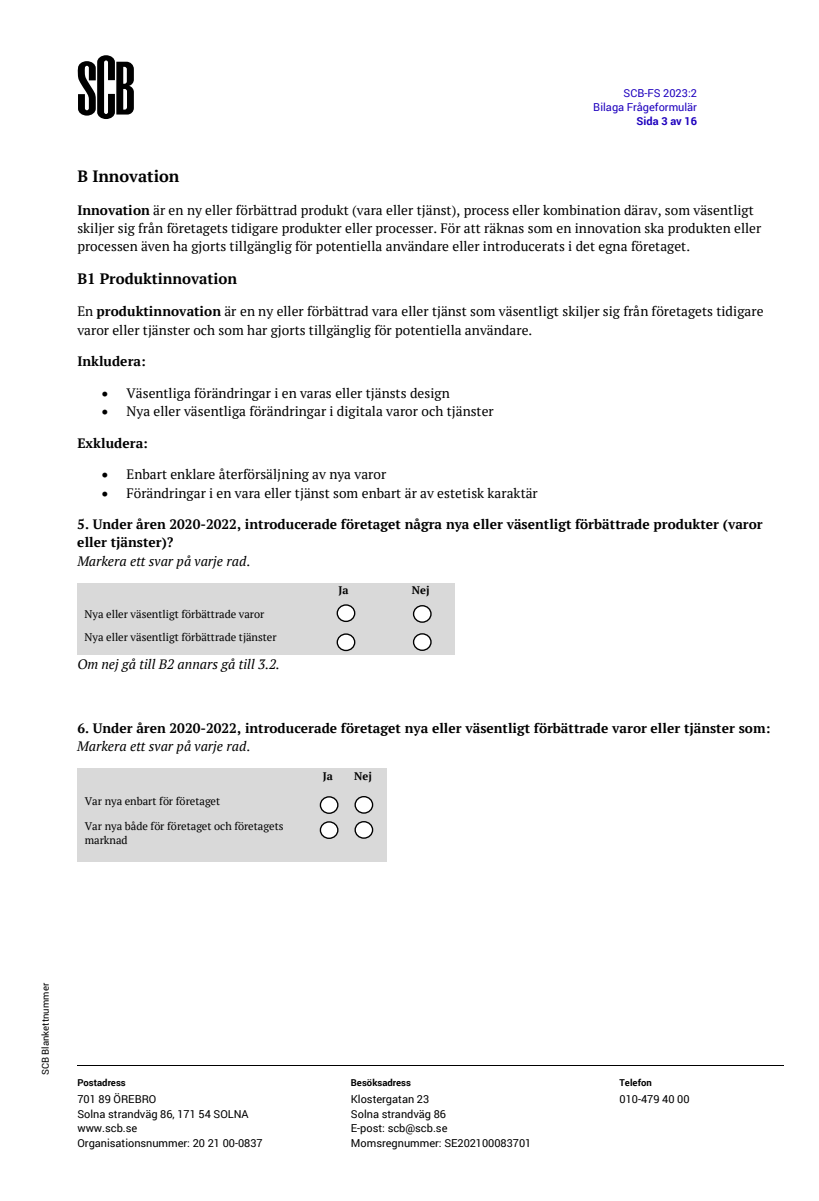
<style>
.page{position:relative;width:819px;height:1201px;background:#fff}
.page>*{position:absolute;margin:0;border:0;box-sizing:border-box;transform-origin:0 0}
.t1{font:700 16.45px "PT Serif";color:#000}
.t2{font:700 15.05px "PT Serif";color:#000}
.t3{font:13.65px/18.2px "PT Serif";color:#000}
.t4{font:700 13.65px/18.2px "PT Serif";letter-spacing:.005em;color:#000}
.t5{font:italic 13.65px "PT Serif";color:#000}
.t6{font:11.03px/14.3px "Roboto";color:#000}
.t7{font:11.03px/23.1px "PT Serif";color:#000}
.t8{font:11.03px/14.3px "Roboto";color:#1e00be;text-align:right}
.t9{font:700 11.03px "PT Serif";color:#000}
.t10{font:700 9.45px "Roboto";letter-spacing:.005em;color:#000}
.t11{font:9.45px "Roboto";letter-spacing:.005em;color:#000}
.s1{font-weight:700}
.s2{font-weight:400;font-style:italic}
.s3{font-weight:400}
</style>
<div class="page">
<hr style="left:77px;top:1064px;width:258px;height:1px;background:#000">
<hr style="left:351px;top:1064px;width:253px;height:1px;background:#000">
<hr style="left:620px;top:1064px;width:164px;height:1px;background:#000">
<svg style="left:78px;top:55px;width:56px;height:64px"></svg>
<div style="left:77px;top:583px;width:233px;height:23px;background:#d9d9d9"></div>
<div style="left:310px;top:583px;width:67px;height:23px;background:#d9d9d9"></div>
<div style="left:377px;top:583px;width:78px;height:23px;background:#d9d9d9"></div>
<div style="left:77px;top:606px;width:233px;height:23px;background:#d9d9d9"></div>
<div style="left:310px;top:606px;width:67px;height:23px;background:#d9d9d9"></div>
<div style="left:377px;top:606px;width:78px;height:23px;background:#d9d9d9"></div>
<div style="left:77px;top:629px;width:233px;height:26px;background:#d9d9d9"></div>
<div style="left:310px;top:629px;width:67px;height:26px;background:#d9d9d9"></div>
<div style="left:377px;top:629px;width:78px;height:26px;background:#d9d9d9"></div>
<div style="left:77px;top:768px;width:238px;height:25px;background:#d9d9d9"></div>
<div style="left:315px;top:768px;width:32px;height:25px;background:#d9d9d9"></div>
<div style="left:347px;top:768px;width:40px;height:25px;background:#d9d9d9"></div>
<div style="left:77px;top:793px;width:238px;height:25px;background:#d9d9d9"></div>
<div style="left:315px;top:793px;width:32px;height:25px;background:#d9d9d9"></div>
<svg style="left:323px;top:796px;width:16px;height:11px"></svg>
<div style="left:347px;top:793px;width:40px;height:25px;background:#d9d9d9"></div>
<div style="left:77px;top:818px;width:238px;height:44px;background:#d9d9d9"></div>
<div style="left:315px;top:818px;width:32px;height:44px;background:#d9d9d9"></div>
<div style="left:347px;top:818px;width:40px;height:44px;background:#d9d9d9"></div>
<svg style="left:337px;top:605px;width:17px;height:16px"></svg>
<div style="left:336px;top:604px;width:19px;height:18px;border:1px solid #000;border-radius:50%"></div>
<div style="left:413px;top:605px;width:18px;height:17px;background:#fff;border-radius:50%"></div>
<div style="left:413px;top:605px;width:18px;height:18px;border:1px solid #000;border-radius:50%"></div>
<svg style="left:337px;top:634px;width:17px;height:16px"></svg>
<div style="left:336px;top:633px;width:19px;height:18px;border:1px solid #000;border-radius:50%"></div>
<div style="left:413px;top:634px;width:18px;height:16px;background:#fff;border-radius:50%"></div>
<div style="left:413px;top:633px;width:18px;height:18px;border:1px solid #000;border-radius:50%"></div>
<div style="left:320px;top:797px;width:18px;height:16px;background:#fff;border-radius:50%"></div>
<div style="left:320px;top:796px;width:18px;height:18px;border:1px solid #000;border-radius:50%"></div>
<div style="left:355px;top:796px;width:17px;height:17px;background:#fff;border-radius:50%"></div>
<div style="left:354px;top:796px;width:19px;height:17px;border:1px solid #000;border-radius:50%"></div>
<div style="left:320px;top:822px;width:18px;height:16px;background:#fff;border-radius:50%"></div>
<div style="left:320px;top:821px;width:18px;height:18px;border:1px solid #000;border-radius:50%"></div>
<div style="left:355px;top:821px;width:17px;height:17px;background:#fff;border-radius:50%"></div>
<div style="left:354px;top:821px;width:19px;height:17px;border:1px solid #000;border-radius:50%"></div>
<p class="t8" style="left:593px;top:85px;width:105px">SCB-FS 2023:2<br>Bilaga Frågeformulär<br><span class="s1">Sida 3 av 16</span></p>
<p class="t1" style="left:77px;top:165px;width:104px">B Innovation</p>
<p class="t3" style="left:77px;top:201px;width:685px"><span class="s1">Innovation</span> är en ny eller förbättrad produkt (vara eller tjänst), process eller kombination därav, som väsentligt skiljer sig från företagets tidigare produkter eller processer. För att räknas som en innovation ska produkten eller processen även ha gjorts tillgänglig för potentiella användare eller introducerats i det egna företaget.</p>
<p class="t2" style="left:77px;top:269px;width:161px">B1 Produktinnovation</p>
<p class="t3" style="left:77px;top:302px;width:687px">En <span class="s1">produktinnovation</span> är en ny eller förbättrad vara eller tjänst som väsentligt skiljer sig från företagets tidigare varor eller tjänster och som har gjorts tillgänglig för potentiella användare.</p>
<p class="t4" style="left:77px;top:352px;width:70px">Inkludera:</p>
<p class="t3" style="left:102px;top:384px;width:349px">• Väsentliga förändringar i en varas eller tjänsts design</p>
<p class="t3" style="left:102px;top:402px;width:393px">• Nya eller väsentliga förändringar i digitala varor och tjänster</p>
<p class="t4" style="left:77px;top:433px;width:72px">Exkludera:</p>
<p class="t3" style="left:102px;top:465px;width:286px">• Enbart enklare återförsäljning av nya varor</p>
<p class="t3" style="left:102px;top:483px;width:437px">• Förändringar i en vara eller tjänst som enbart är av estetisk karaktär</p>
<p class="t4" style="left:77px;top:515px;width:686px">5. Under åren 2020-2022, introducerade företaget några nya eller väsentligt förbättrade produkter (varor eller tjänster)?<br><span class="s2">Markera ett svar på varje rad</span><span class="s3">.</span></p>
<p class="t9" style="left:338px;top:583px;width:12px">Ja</p>
<p class="t9" style="left:412px;top:583px;width:19px">Nej</p>
<p class="t7" style="left:84px;top:602px;width:194px">Nya eller väsentligt förbättrade varor<br>Nya eller väsentligt förbättrade tjänster</p>
<p class="t5" style="left:77px;top:655px;width:204px">Om nej gå till B2 annars gå till 3.2.</p>
<p class="t4" style="left:77px;top:718px;width:694px">6. Under åren 2020-2022, introducerade företaget nya eller väsentligt förbättrade varor eller tjänster som:<br><span class="s2">Markera ett svar på varje rad</span><span class="s3">.</span></p>
<p class="t9" style="left:323px;top:768px;width:12px">Ja</p>
<p class="t9" style="left:354px;top:768px;width:19px">Nej</p>
<p class="t7" style="left:85px;top:789px;width:137px">Var nya enbart för företaget</p>
<p class="t7" style="left:85px;top:818px;width:200px;line-height:14.3px">Var nya både för företaget och företagets marknad</p>
<p class="t11" style="left:39px;top:1075px;width:94px;rotate:-90deg">SCB Blankettnummer</p>
<p class="t10" style="left:77px;top:1076px;width:50px">Postadress</p>
<p class="t10" style="left:351px;top:1076px;width:62px">Besöksadress</p>
<p class="t10" style="left:619px;top:1076px;width:34px">Telefon</p>
<p class="t6" style="left:77px;top:1091px;width:187px">701 89 ÖREBRO<br>Solna strandväg 86, 171 54 SOLNA www.scb.se<br>Organisationsnummer: 20 21 00-0837</p>
<p class="t6" style="left:351px;top:1091px;width:182px">Klostergatan 23<br>Solna strandväg 86<br>E-post: scb@scb.se<br>Momsregnummer: SE202100083701</p>
<p class="t6" style="left:619px;top:1091px;width:72px">010-479 40 00</p>
</div>
